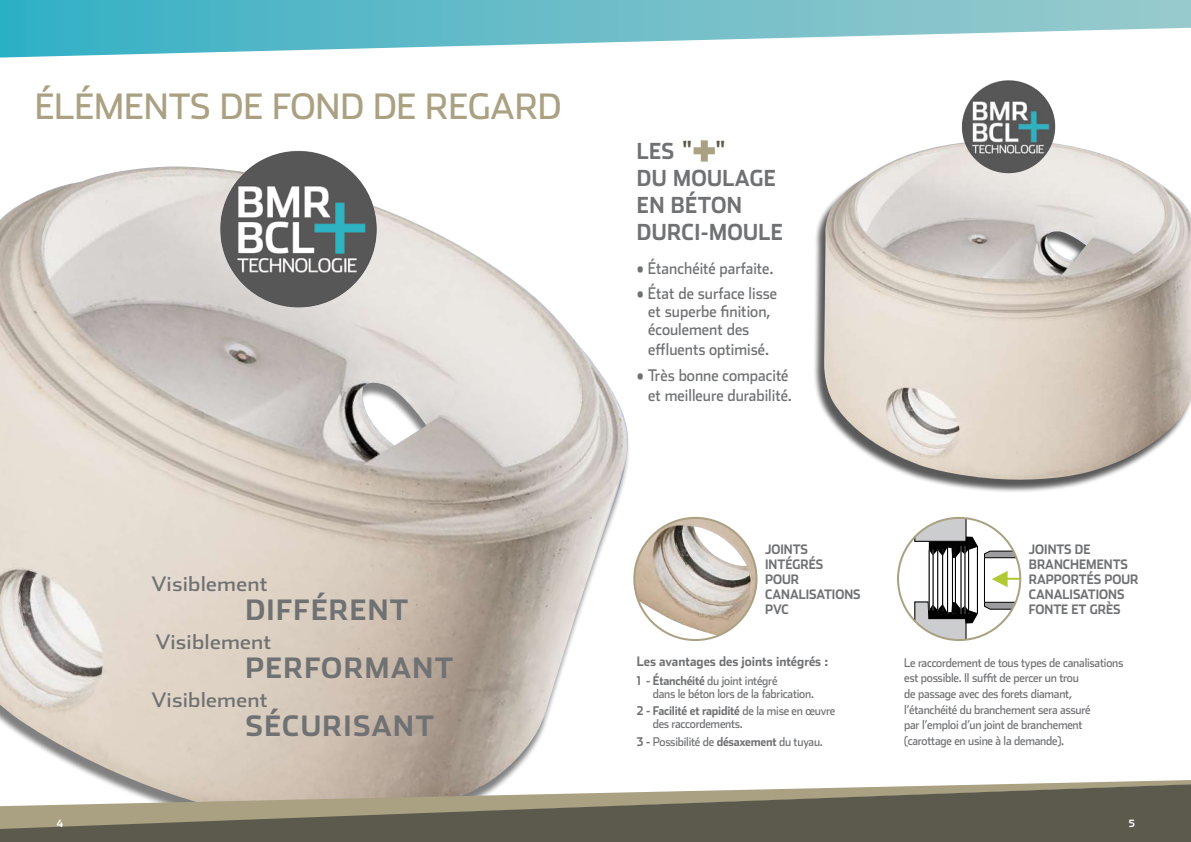
<style>
.page{position:relative;width:1191px;height:842px;background:#fff}
.page>*{position:absolute;margin:0;border:0;box-sizing:border-box;transform-origin:0 0}
.t1{font:35px "Stainless";color:#aaa082}
.t2{font:700 28px "Stainless";letter-spacing:.05em;color:#707173}
.t3{font:700 22px/27px "Stainless";letter-spacing:.02em;color:#707173;scale:.93 1}
.t4{font:20px "Stainless";letter-spacing:.01em;color:#707173;scale:1.1 1}
.t5{font:16px/18px "Stainless";color:#707173;scale:.93 1}
.t6{font:700 13px/15px "Stainless";color:#707173;scale:.92 1}
.t7{font:700 13px "Stainless";color:#707173;scale:.93 1}
.t8{font:12px/15.6px "Stainless";letter-spacing:-.02em;color:#707173;scale:.93 1}
.t9{font:700 10px "Stainless";color:#fff}
.s1{font-family:"Officina Sans";font-size:24px;color:#5b5a4d}
.s2{font-weight:700}
</style>
<div class="page">
<img style="left:0;top:166px;width:629px;height:614px">
<img style="left:220px;top:151px;width:157px;height:156px;border-radius:78px">
<svg style="left:0;top:0;width:1191px;height:58px"></svg>
<svg style="left:101px;top:780px;width:1090px;height:4px"></svg>
<svg style="left:0;top:784px;width:1191px;height:58px;background:#827e6e"></svg>
<div style="left:813px;top:143px;width:378px;height:350px;background:#000;opacity:.58"></div>
<img style="left:822px;top:142px;width:369px;height:339px">
<img style="left:961px;top:80px;width:94px;height:93px;border-radius:47px">
<img style="left:635px;top:518px;width:121px;height:118px">
<div style="left:633px;top:517px;width:124px;height:124px;border:2px solid #aaa082;border-radius:50%"></div>
<svg style="left:992px;top:571px;width:26px;height:16px"></svg>
<svg style="left:913px;top:601px;width:104px;height:39px"></svg>
<svg style="left:914px;top:518px;width:104px;height:41px"></svg>
<hr style="left:928px;top:550px;width:1px;height:60px;background:#000">
<hr style="left:932px;top:550px;width:1px;height:60px;background:#000">
<hr style="left:937px;top:550px;width:1px;height:60px;background:#000">
<hr style="left:942px;top:550px;width:1px;height:60px;background:#000">
<hr style="left:947px;top:546px;width:1px;height:68px;background:#000">
<hr style="left:952px;top:546px;width:1px;height:68px;background:#000">
<hr style="left:955px;top:546px;width:1px;height:68px;background:#000">
<hr style="left:960px;top:546px;width:1px;height:68px;background:#000">
<hr style="left:964px;top:546px;width:1px;height:68px;background:#000">
<hr style="left:968px;top:546px;width:1px;height:68px;background:#000">
<hr style="left:977px;top:546px;width:1px;height:68px;background:#000">
<hr style="left:984px;top:558px;width:1px;height:44px;background:#000">
<div style="left:897px;top:517px;width:124px;height:124px;border:2px solid #aaa082;border-radius:50%"></div>
<div style="left:701px;top:140px;width:7px;height:22px;background:#aaa082"></div>
<div style="left:693px;top:147px;width:22px;height:7px;background:#aaa082"></div>
<h1 class="t1" style="left:35px;top:86px;width:528px">éléments de fon d de regard</h1>
<h3 class="t4" style="left:152px;top:572px;width:107px">visiblement</h3>
<h2 class="t2" style="left:245px;top:593px;width:165px">DIFFÉRENT</h2>
<h3 class="t4" style="left:155px;top:630px;width:107px">visiblement</h3>
<h2 class="t2" style="left:245px;top:651px;width:209px">PERFORMANT</h2>
<h3 class="t4" style="left:152px;top:688px;width:107px">visiblement</h3>
<h2 class="t2" style="left:245px;top:709px;width:190px">SÉCURISANT</h2>
<h3 class="t3" style="left:637px;top:137px;width:159px">LES <span class="s1">" "<br></span>DU MOULAGE<br>EN BÉTON<br>DURCI-MOULE</h3>
<h3 class="t5" style="left:637px;top:259px;width:148px">• étanchéité parfaite.</h3>
<h3 class="t5" style="left:648px;top:284px;width:140px;text-indent:-11px">• état de surface lisse et superbe finition, écoulement des</h3>
<h3 class="t5" style="left:648px;top:340px;width:132px">effluents optimisé.</h3>
<h3 class="t5" style="left:637px;top:365px;width:168px;line-height:20px;text-align:right">• très bonne compacité et meilleure durabilité.</h3>
<p class="t6" style="left:765px;top:541px;width:105px">JOINTS<br>INTÉGRÉS<br>POUR<br>CANALISATIONS<br>PVC</p>
<p class="t7" style="left:637px;top:654px;width:207px">LES AVANTAGES DES JOINTS INTÉGRÉS :</p>
<p class="t8" style="left:652px;top:674px;width:175px;line-height:13px;text-indent:-16px"><span class="s2">1 - ÉTANCHÉITÉ</span> du joint intégré<br>dans le béton lors de la fabrication.</p>
<p class="t8" style="left:652px;top:704px;width:198px;line-height:13px;text-indent:-16px"><span class="s2">2 - FACILITÉ ET RAPIDITÉ</span> de la mise en œuvre des raccordements.</p>
<p class="t8" style="left:637px;top:733px;width:201px"><span class="s2">3 -</span> possibilité de <span class="s2">DÉSAXEMENT</span> du tuyau.</p>
<p class="t6" style="left:1029px;top:541px;width:121px">JOINTS DE<br>BRANCHEMENTS<br>RAPPORTÉS POUR<br>CANALISATIONS<br>FONTE ET GRÈS</p>
<p class="t8" style="left:904px;top:654px;width:237px">le raccordement de tous types de canalisations est possible. il suffit de percer un trou<br>de passage avec des forets diamant, l’étanchéité du branchement sera assuré<br>par l’emploi d’un joint de branchement (carottage en usine à la demande).</p>
<p class="t9" style="left:57px;top:817px;width:8px">4</p>
<p class="t9" style="left:1128px;top:817px;width:8px">5</p>
</div>
